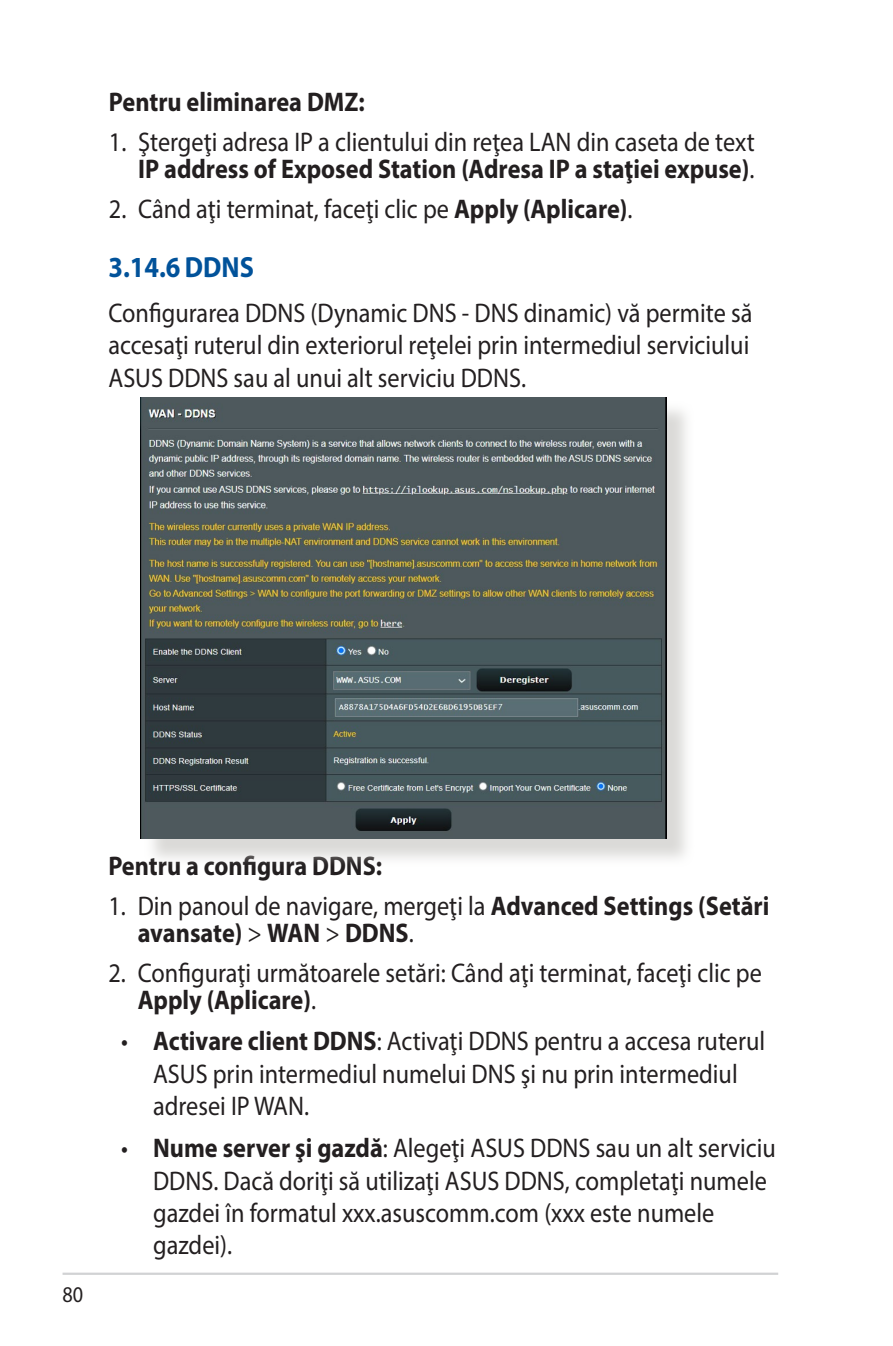
<style>
.page{position:relative;width:893px;height:1346px;background:#fff}
.page>*{position:absolute;margin:0;border:0;box-sizing:border-box;transform-origin:0 0}
.t1{font:700 29.25px "Myriad Pro";color:#01529a;scale:.9 1}
.t2{font:27px/32.4px "Myriad Pro";color:#231f20;scale:.9 1}
.t3{font:700 27px/27px "Myriad Pro";color:#231f20;scale:.9 1}
.t4{font:22.5px "Myriad Pro";color:#231f20;scale:.9 1}
.s1{font-weight:700}
.s2{font-weight:400}
</style>
<div class="page">
<hr style="left:63px;top:1272px;width:715px;height:3px;background:#d1d2d4">
<div style="left:144px;top:401px;width:550px;height:466px;background:#cfcecb;opacity:.75"></div>
<img style="left:140px;top:397px;width:526px;height:442px">
<p class="t3" style="left:109px;top:88px;width:286px">Pentru eliminarea DMZ:</p>
<p class="t2" style="left:109px;top:128px;width:719px;line-height:27px;text-align:right">1. Ştergeţi adresa IP a clientului din reţea LAN din caseta de text<br><span class="s1">IP address of Exposed Station (Adresa IP a staţiei expuse)</span>.</p>
<p class="t2" style="left:109px;top:192px;width:583px">2. Când aţi terminat, faceţi clic pe <span class="s1">Apply (Aplicare)</span>.</p>
<p class="t1" style="left:108px;top:248px;width:163px">3.14.6 DDNS</p>
<p class="t2" style="left:108px;top:296px;width:717px;text-align:justify">Configurarea DDNS (Dynamic DNS - DNS dinamic) vă permite să accesaţi ruterul din exteriorul reţelei prin intermediul serviciului ASUS DDNS sau al unui alt serviciu DDNS.</p>
<p class="t4" style="left:63px;top:1281px;width:25px">80</p>
<p class="t3" style="left:108px;top:851px;width:306px">Pentru a configura DDNS:</p>
<p class="t3" style="left:138px;top:891px;width:703px;text-indent:-29px"><span class="s2">1. Din panoul de navigare, mergeţi la</span> Advanced Settings (Setări avansate) <span class="s2">&gt;</span> WAN <span class="s2">&gt;</span> DDNS<span class="s2">.</span></p>
<p class="t2" style="left:138px;top:958px;width:695px;line-height:27px;text-indent:-29px">2. Configuraţi următoarele setări: Când aţi terminat, faceţi clic pe<br><span class="s1">Apply (Aplicare)</span>.</p>
<p class="t2" style="left:153px;top:1025px;width:681px;text-indent:-32px">• <span class="s1">Activare client DDNS</span>: Activaţi DDNS pentru a accesa ruterul<br>ASUS prin intermediul numelui DNS şi nu prin intermediul adresei IP WAN.</p>
<p class="t2" style="left:153px;top:1131px;width:693px;text-indent:-32px">• <span class="s1">Nume server şi gazdă</span>: Alegeţi ASUS DDNS sau un alt serviciu DDNS. Dacă doriţi să utilizaţi ASUS DDNS, completaţi numele gazdei în formatul xxx.asuscomm.com (xxx este numele gazdei).</p>
</div>
